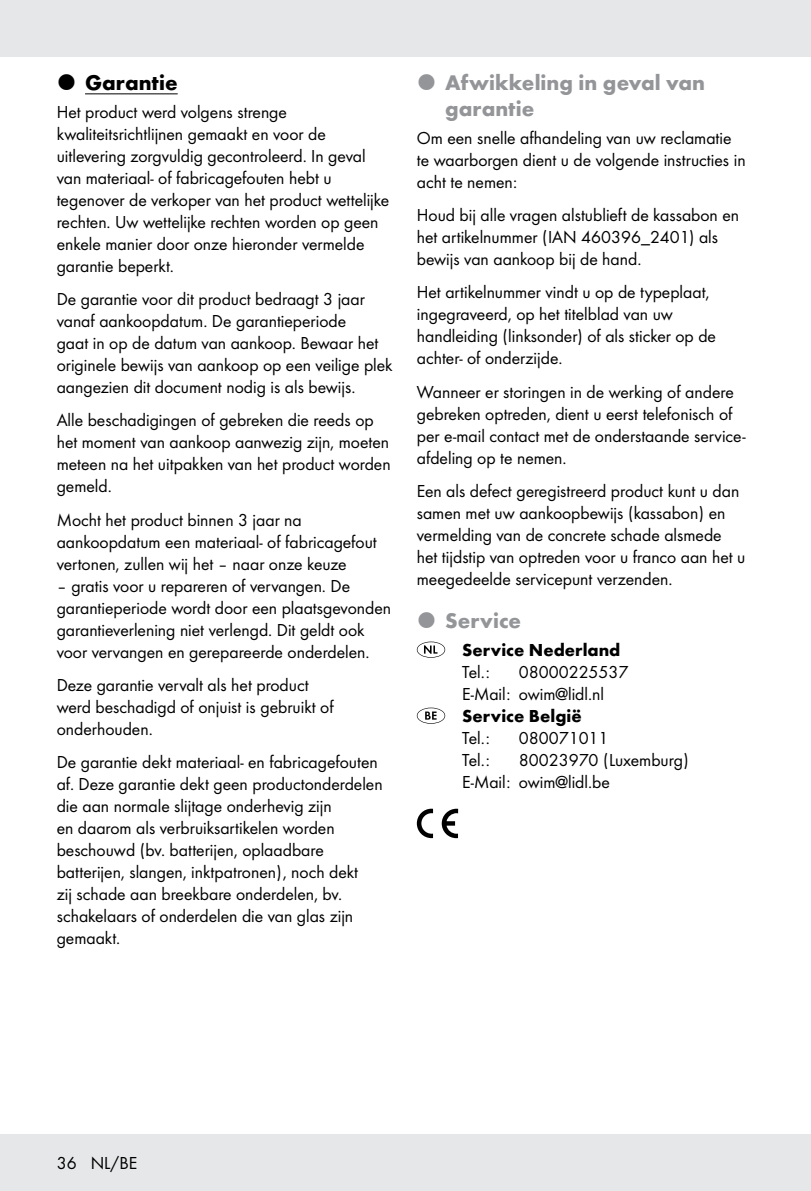
<style>
.page{position:relative;width:811px;height:1191px;background:#fff}
.page>*{position:absolute;margin:0;border:0;box-sizing:border-box;transform-origin:0 0}
.t1{font:700 22px/26px "Futura";color:#939598}
.t2{font:700 22px "Futura";color:#000}
.t3{font:18px/22px "Futura Boo";color:#000}
.t4{font:700 18px "Futura";color:#000}
</style>
<div class="page">
<div style="left:0;top:1134px;width:811px;height:57px;background:#e6e7e8"></div>
<div style="left:0;top:0;width:811px;height:57px;background:#e6e7e8"></div>
<hr style="left:85px;top:93px;width:93px;height:1px;background:#000">
<svg style="left:417px;top:641px;width:28px;height:17px"></svg>
<svg style="left:417px;top:707px;width:28px;height:17px"></svg>
<svg style="left:417px;top:808px;width:41px;height:30px"></svg>
<p class="t2" style="left:85px;top:66px;width:94px">Garantie</p>
<p class="t3" style="left:57px;top:100px;width:334px">Het product werd volgens strenge kwaliteitsrichtlijnen gemaakt en voor de uitlevering zorgvuldig gecontroleerd. In geval van materiaal- of fabricagefouten hebt u tegenover de verkoper van het product wettelijke rechten. Uw wettelijke rechten worden op geen enkele manier door onze hieronder vermelde garantie beperkt.</p>
<p class="t3" style="left:57px;top:287px;width:337px">De garantie voor dit product bedraagt 3 jaar vanaf aankoopdatum. De garantieperiode<br>gaat in op de datum van aankoop. Bewaar het originele bewijs van aankoop op een veilige plek aangezien dit document nodig is als bewijs.</p>
<p class="t3" style="left:57px;top:408px;width:335px">Alle beschadigingen of gebreken die reeds op het moment van aankoop aanwezig zijn, moeten meteen na het uitpakken van het product worden gemeld.</p>
<p class="t3" style="left:57px;top:508px;width:322px">Mocht het product binnen 3 jaar na aankoopdatum een materiaal- of fabricagefout vertonen, zullen wij het – naar onze keuze</p>
<p class="t3" style="left:57px;top:573px;width:336px">– gratis voor u repareren of vervangen. De garantieperiode wordt door een plaatsgevonden garantieverlening niet verlengd. Dit geldt ook voor vervangen en gerepareerde onderdelen.</p>
<p class="t3" style="left:57px;top:673px;width:278px">Deze garantie vervalt als het product werd beschadigd of onjuist is gebruikt of onderhouden.</p>
<p class="t3" style="left:57px;top:750px;width:327px">De garantie dekt materiaal- en fabricagefouten af. Deze garantie dekt geen productonderdelen die aan normale slijtage onderhevig zijn<br>en daarom als verbruiksartikelen worden beschouwd (bv. batterijen, oplaadbare batterijen, slangen, inktpatronen), noch dekt<br>zij schade aan breekbare onderdelen, bv. schakelaars of onderdelen die van glas zijn gemaakt.</p>
<p class="t1" style="left:445px;top:68px;width:261px">Afwikkeling in geval van garantie</p>
<p class="t3" style="left:417px;top:126px;width:330px">Om een snelle afhandeling van uw reclamatie te waarborgen dient u de volgende instructies in acht te nemen:</p>
<p class="t3" style="left:417px;top:203px;width:324px">Houd bij alle vragen alstublieft de kassabon en het artikelnummer (IAN 460396_2401) als bewijs van aankoop bij de hand.</p>
<p class="t3" style="left:417px;top:280px;width:301px">Het artikelnummer vindt u op de typeplaat, ingegraveerd, op het titelblad van uw handleiding (linksonder) of als sticker op de achter- of onderzijde.</p>
<p class="t3" style="left:417px;top:380px;width:330px">Wanneer er storingen in de werking of andere gebreken optreden, dient u eerst telefonisch of per e-mail contact met de onderstaande service&shy;afdeling op te nemen.</p>
<p class="t3" style="left:417px;top:479px;width:330px">Een als defect geregistreerd product kunt u dan samen met uw aankoopbewijs (kassabon) en vermelding van de concrete schade alsmede het tijdstip van optreden voor u franco aan het u meegedeelde servicepunt verzenden.</p>
<p class="t1" style="left:445px;top:606px;width:77px">Service</p>
<p class="t4" style="left:462px;top:636px;width:160px">Service Nederland</p>
<p class="t3" style="left:462px;top:660px;width:29px">Tel.:</p>
<p class="t3" style="left:462px;top:660px;width:168px;text-indent:57px">08000225537<br>E-Mail: owim@lidl.nl</p>
<p class="t4" style="left:462px;top:702px;width:121px">Service België</p>
<p class="t3" style="left:462px;top:726px;width:29px">Tel.:</p>
<p class="t3" style="left:519px;top:726px;width:91px">080071011</p>
<p class="t3" style="left:462px;top:748px;width:29px">Tel.:</p>
<p class="t3" style="left:462px;top:748px;width:228px;text-indent:57px">80023970 (Luxemburg)<br>E-Mail: owim@lidl.be</p>
<p class="t3" style="left:57px;top:1151px;width:82px">36 NL/BE</p>
</div>
